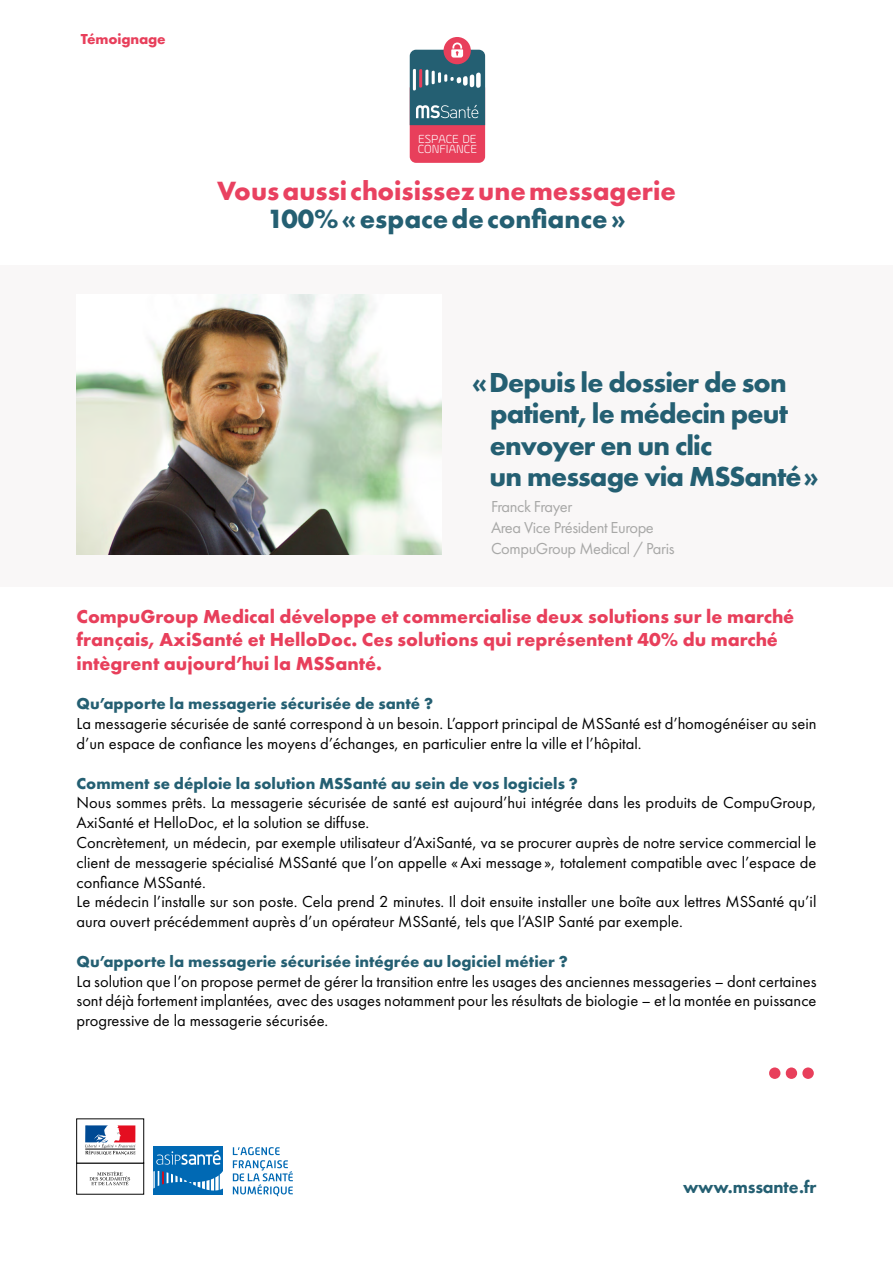
<style>
.page{position:relative;width:893px;height:1263px;background:#fff}
.page>*{position:absolute;margin:0;border:0;box-sizing:border-box;transform-origin:0 0}
.t1{font:700 55.05px "Futura PT";color:#e83f5b}
.t2{font:700 28.5px/31.5px "Futura PT";letter-spacing:-.03em;color:#245f72}
.t3{font:700 27.45px "Futura PT";color:#e94160}
.t4{font:700 27.45px "Futura PT";color:#245f72}
.t5{font:700 19.5px/23.4px "Futura PT";color:#e83f5b}
.t6{font:800 18px "Futura PT";letter-spacing:-.01em;color:#245f72}
.t7{font:16.5px/19.8px "Futura PT";color:#000}
.t8{font:700 16.5px "Futura PT";color:#245f72}
.t9{font:16.5px/21px "Futura PT";letter-spacing:-.025em;color:#a8a8a7}
.t10{font:700 15px "Futura PT";letter-spacing:-.01em;color:#e83f5b}
.t11{font:300 12.45px/10.1px "Ample";color:#fff}
</style>
<div class="page">
<svg style="left:233px;top:1147px;width:60px;height:49px"></svg>
<div style="left:153px;top:1146px;width:70px;height:49px;background:#0069b4"></div>
<svg style="left:153px;top:1171px;width:70px;height:19px"></svg>
<svg style="left:156px;top:1150px;width:65px;height:15px"></svg>
<div style="left:76px;top:1163px;width:68px;height:31px;border:1px solid #070707"></div>
<div style="left:76px;top:1119px;width:68px;height:44px;border:1px solid #070707"></div>
<svg style="left:85px;top:1125px;width:50px;height:30px"></svg>
<svg style="left:90px;top:1171px;width:40px;height:14px"></svg>
<div style="left:444px;top:37px;width:27px;height:27px;background:#e83f5b;border-radius:50%"></div>
<svg style="left:410px;top:43px;width:75px;height:120px;background:#86677b"></svg>
<div style="left:0;top:266px;width:893px;height:321px;background:#f9f7f7"></div>
<img style="left:77px;top:295px;width:365px;height:260px">
<p class="t10" style="left:81px;top:29px;width:86px">Témoignage</p>
<p class="t11" style="left:418px;top:134px;width:61px">ESPACE DE<br>CONFIANCE</p>
<h3 class="t3" style="left:217px;top:173px;width:460px">Vous aussi choisissez une messagerie</h3>
<h3 class="t4" style="left:267px;top:201px;width:360px">100% «espace de confiance»</h3>
<h2 class="t2" style="left:489px;top:366px;width:331px;text-indent:-17px">« Depuis le dossier de son patient, le médecin peut envoyer en un clic<br>un message via MSSanté»</h2>
<p class="t9" style="left:491px;top:496px;width:185px">Franck Frayer<br>Area Vice Président Europe<br>CompuGroup Medical / Paris</p>
<p class="t5" style="left:77px;top:604px;width:719px">CompuGroup Medical développe et commercialise deux solutions sur le marché français, AxiSanté et HelloDoc. Ces solutions qui représentent 40% du marché intègrent aujourd’hui la MSSanté.</p>
<p class="t8" style="left:77px;top:693px;width:358px">Qu’apporte la messagerie sécurisée de santé ?</p>
<p class="t7" style="left:77px;top:714px;width:741px">La messagerie sécurisée de santé correspond à un besoin. L’apport principal de MSSanté est d’homogénéiser au sein d’un espace de confiance les moyens d’échanges, en particulier entre la ville et l’hôpital.</p>
<p class="t8" style="left:77px;top:772px;width:503px">Comment se déploie la solution MSSanté au sein de vos logiciels ?</p>
<p class="t7" style="left:77px;top:793px;width:741px">Nous sommes prêts. La messagerie sécurisée de santé est aujourd’hui intégrée dans les produits de CompuGroup, AxiSanté et HelloDoc, et la solution se diffuse.<br>Concrètement, un médecin, par exemple utilisateur d’AxiSanté, va se procurer auprès de notre service commercial le client de messagerie spécialisé MSSanté que l’on appelle «Axi message », totalement compatible avec l’espace de confiance MSSanté.<br>Le médecin l’installe sur son poste. Cela prend 2 minutes. Il doit ensuite installer une boîte aux lettres MSSanté qu’il aura ouvert précédemment auprès d’un opérateur MSSanté, tels que l’ASIP Santé par exemple.</p>
<p class="t8" style="left:77px;top:951px;width:493px">Qu’apporte la messagerie sécurisée intégrée au logiciel métier ?</p>
<p class="t7" style="left:77px;top:971px;width:741px;text-align:justify">La solution que l’on propose permet de gérer la transition entre les usages des anciennes messageries – dont certaines sont déjà fortement implantées, avec des usages notamment pour les résultats de biologie – et la montée en puissance progressive de la messagerie sécurisée.</p>
<h1 class="t1" style="left:766px;top:1024px;width:51px">…</h1>
<p class="t6" style="left:683px;top:1176px;width:135px">www.mssante.fr</p>
</div>
